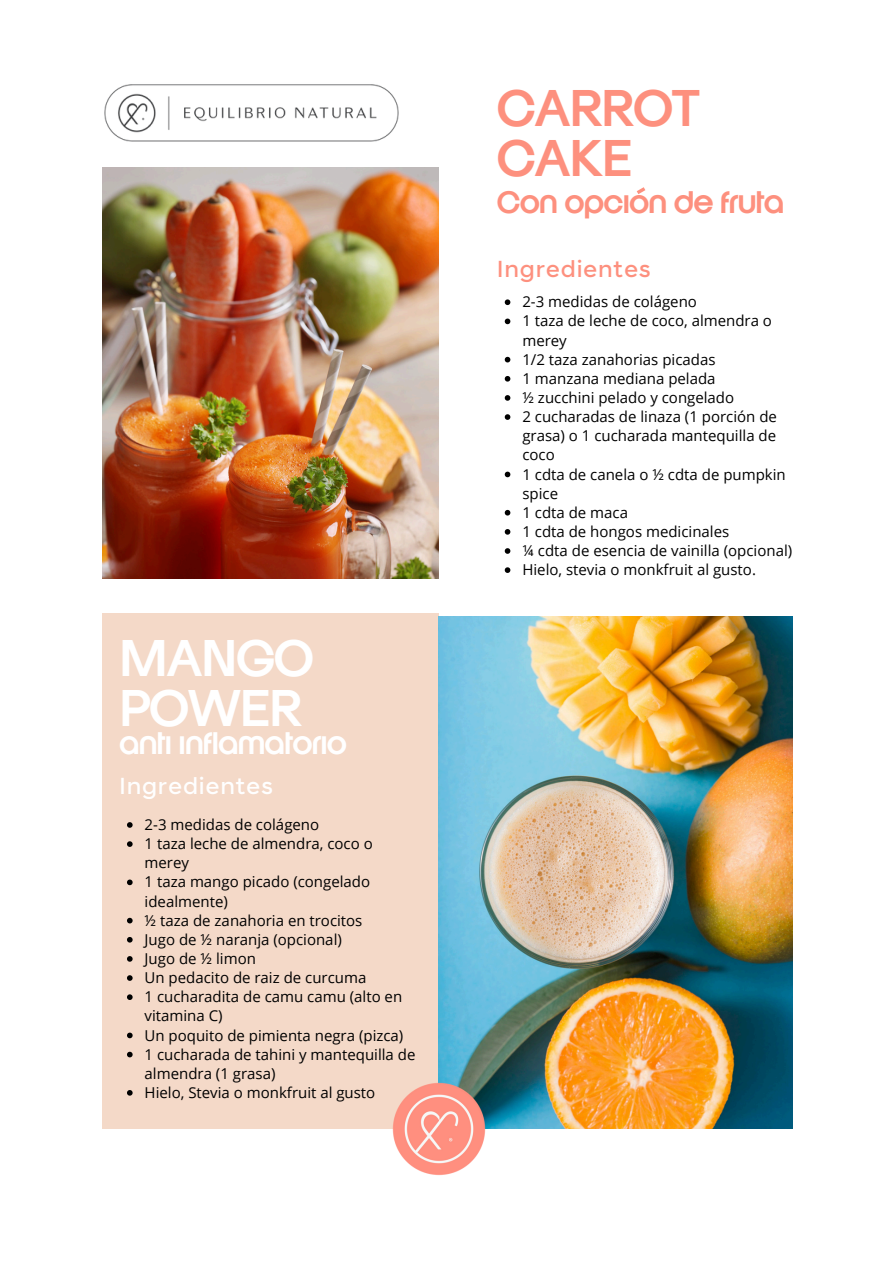
<style>
.page{position:relative;width:894px;height:1264px;background:#fff}
.page>*{position:absolute;margin:0;border:0;box-sizing:border-box;transform-origin:0 0}
.t1{font:45px/49.5px "Hanno Test";letter-spacing:-.03em;color:#fd907e}
.t2{font:45px/49.5px "Hanno Test";letter-spacing:-.03em;color:#fff}
.t3{font:27.3px "Hanno Test";letter-spacing:-.03em;color:#fd907e}
.t4{font:27.3px "Hanno Test";letter-spacing:-.03em;color:#fff}
.t5{font:italic 500 23.1px "Jones";letter-spacing:.03em;color:#fd907e}
.t6{font:italic 500 23.1px "Jones";letter-spacing:.03em;color:#fff}
.t7{font:15px/19.2px "Open Sans";color:#000}
</style>
<div class="page">
<div style="left:102px;top:614px;width:337px;height:514px;background:#f4d9c8"></div>
<img style="left:439px;top:617px;width:353px;height:511px">
<img style="left:102px;top:167px;width:336px;height:411px">
<svg style="left:504px;top:299px;width:6px;height:6px"></svg>
<svg style="left:504px;top:318px;width:6px;height:6px"></svg>
<svg style="left:504px;top:357px;width:6px;height:5px"></svg>
<svg style="left:504px;top:376px;width:6px;height:5px"></svg>
<svg style="left:504px;top:395px;width:6px;height:6px"></svg>
<svg style="left:504px;top:414px;width:6px;height:6px"></svg>
<svg style="left:504px;top:471px;width:6px;height:6px"></svg>
<svg style="left:504px;top:510px;width:6px;height:5px"></svg>
<svg style="left:504px;top:529px;width:6px;height:5px"></svg>
<svg style="left:504px;top:548px;width:6px;height:6px"></svg>
<svg style="left:504px;top:567px;width:6px;height:6px"></svg>
<svg style="left:127px;top:822px;width:6px;height:5px"></svg>
<svg style="left:127px;top:841px;width:6px;height:5px"></svg>
<svg style="left:127px;top:879px;width:6px;height:6px"></svg>
<svg style="left:127px;top:917px;width:6px;height:6px"></svg>
<svg style="left:127px;top:937px;width:6px;height:5px"></svg>
<svg style="left:127px;top:956px;width:6px;height:5px"></svg>
<svg style="left:127px;top:975px;width:6px;height:5px"></svg>
<svg style="left:127px;top:994px;width:6px;height:5px"></svg>
<svg style="left:127px;top:1032px;width:6px;height:6px"></svg>
<svg style="left:127px;top:1051px;width:6px;height:6px"></svg>
<svg style="left:127px;top:1090px;width:6px;height:5px"></svg>
<img style="left:390px;top:1080px;width:97px;height:96px">
<svg style="left:636px;top:187px;width:10px;height:7px"></svg>
<img style="left:104px;top:84px;width:295px;height:58px">
<p class="t2" style="left:119px;top:637px;width:196px">MANGO<br>POWER</p>
<h1 class="t4" style="left:119px;top:732px;width:229px">anti inflamatorio</h1>
<p class="t6" style="left:119px;top:774px;width:155px">Ingredientes</p>
<h2 class="t7" style="left:144px;top:814px;width:176px">2-3 medidas de colágeno</h2>
<h3 class="t7" style="left:144px;top:833px;width:229px">1 taza leche de almendra, coco o merey</h3>
<p class="t7" style="left:144px;top:872px;width:227px">1 taza mango picado (congelado idealmente)</p>
<p class="t7" style="left:144px;top:910px;width:219px">½ taza de zanahoria en trocitos</p>
<p class="t7" style="left:144px;top:929px;width:199px">Jugo de ½ naranja (opcional)</p>
<p class="t7" style="left:144px;top:948px;width:113px">Jugo de ½ limon</p>
<p class="t7" style="left:144px;top:967px;width:223px">Un pedacito de raiz de curcuma</p>
<p class="t7" style="left:144px;top:986px;width:259px">1 cucharadita de camu camu (alto en vitamina C)</p>
<p class="t7" style="left:144px;top:1025px;width:260px">Un poquito de pimienta negra (pizca)</p>
<p class="t7" style="left:144px;top:1044px;width:272px">1 cucharada de tahini y mantequilla de almendra (1 grasa)</p>
<p class="t7" style="left:144px;top:1082px;width:232px">Hielo, Stevia o monkfruit al gusto</p>
<h1 class="t1" style="left:496px;top:88px;width:205px">CARROT<br>CAKE</h1>
<p class="t3" style="left:496px;top:191px;width:289px">Con opcion de fruta</p>
<p class="t5" style="left:496px;top:257px;width:155px">Ingredientes</p>
<h2 class="t7" style="left:522px;top:292px;width:176px">2-3 medidas de colágeno</h2>
<h3 class="t7" style="left:522px;top:311px;width:251px">1 taza de leche de coco, almendra o merey</h3>
<p class="t7" style="left:522px;top:349px;width:195px">1/2 taza zanahorias picadas</p>
<p class="t7" style="left:522px;top:368px;width:195px">1 manzana mediana pelada</p>
<p class="t7" style="left:522px;top:387px;width:213px">½ zucchini pelado y congelado</p>
<p class="t7" style="left:522px;top:406px;width:256px;text-align:justify">2 cucharadas de linaza (1 porción de grasa) o 1 cucharada mantequilla de coco</p>
<p class="t7" style="left:522px;top:464px;width:265px">1 cdta de canela o ½ cdta de pumpkin spice</p>
<p class="t7" style="left:522px;top:502px;width:107px">1 cdta de maca</p>
<p class="t7" style="left:522px;top:521px;width:208px">1 cdta de hongos medicinales</p>
<p class="t7" style="left:522px;top:540px;width:271px">¼ cdta de esencia de vainilla (opcional)</p>
<p class="t7" style="left:522px;top:559px;width:235px">Hielo, stevia o monkfruit al gusto.</p>
</div>
